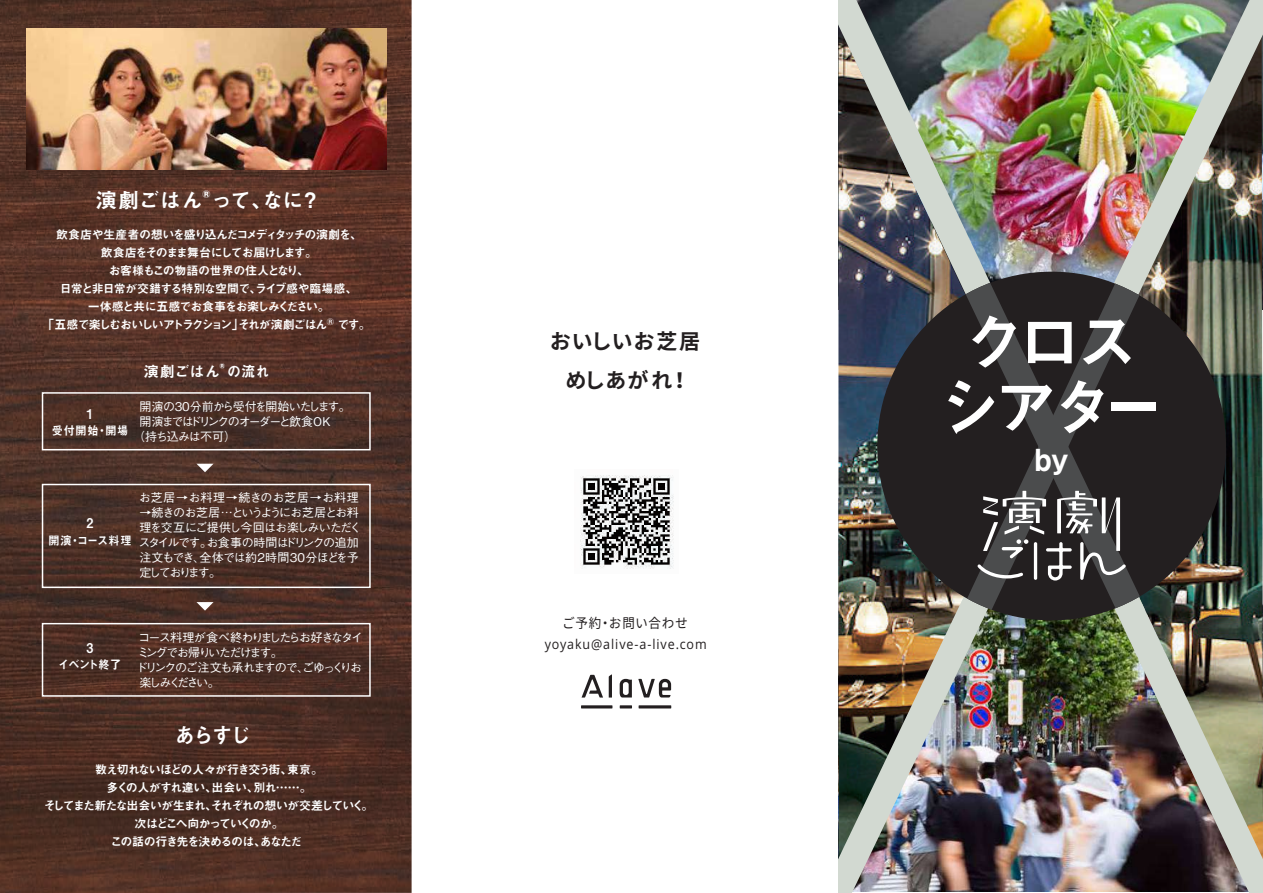
<style>
.page{position:relative;width:1263px;height:893px;background:#fff}
.page>*{position:absolute;margin:0;border:0;box-sizing:border-box;transform-origin:0 0}
.t1{font:63px/64.9px "Midashi Go Pr 6 N MB31";letter-spacing:-.115em;color:#fff;text-align:center}
.t2{font:30.3px "Midashi Go Pr 6 N MB31";color:#fff}
.t3{font:700 21px/39px "Spica Neue P";letter-spacing:.075em;color:#231f20;text-align:center}
.t4{font:21px "Midashi Go Pr 6 N MB31";letter-spacing:-.01em;color:#fff}
.t5{font:21px "Midashi Go Pr 6 N MB31";letter-spacing:-.045em;color:#fff}
.t6{font:15px "Midashi Go Pr 6 N MB31";letter-spacing:.03em;color:#fff}
.t7{font:13.5px/21px "Spica Neue P";letter-spacing:.075em;color:#231f20;text-align:center;scale:.93 1}
.t8{font:13.5px "Midashi Go Pr 6 N MB31";color:#fff;scale:.93 1}
.t9{font:12px/18px "Midashi Go Pr 6 N MB31";letter-spacing:-.095em;color:#fff;text-align:center}
.t10{font:500 12px/15px "Gothic BBB Pr 6 N";letter-spacing:-.095em;color:#fff}
.t11{font:500 12px/15px "Gothic BBB Pr 6 N";letter-spacing:-.145em;color:#fff}
.t12{font:500 12px "Gothic BBB Pr 6 N";letter-spacing:-.07em;color:#fff}
.t13{font:12px "Midashi Go Pr 6 N MB31";letter-spacing:-.095em;color:#fff;scale:.93 1}
.t14{font:500 12px "Gothic BBB Pr 6 N";letter-spacing:-.14em;color:#fff}
.t15{font:500 12px "Gothic BBB Pr 6 N";letter-spacing:.01em;color:#fff}
</style>
<div class="page">
<img style="left:0;top:0;width:412px;height:893px">
<div style="left:42px;top:392px;width:329px;height:58px;border:2px solid #fff"></div>
<div style="left:42px;top:484px;width:329px;height:104px;border:2px solid #fff"></div>
<div style="left:42px;top:623px;width:329px;height:74px;border:2px solid #fff"></div>
<svg style="left:196px;top:464px;width:18px;height:8px"></svg>
<svg style="left:196px;top:602px;width:18px;height:9px"></svg>
<img style="left:26px;top:29px;width:360px;height:141px">
<hr style="left:581px;top:705px;width:31px;height:3px;background:#231f20">
<svg style="left:620px;top:705px;width:12px;height:3px"></svg>
<hr style="left:639px;top:705px;width:32px;height:3px;background:#231f20">
<svg style="left:609px;top:674px;width:3px;height:23px"></svg>
<svg style="left:581px;top:675px;width:22px;height:22px"></svg>
<svg style="left:638px;top:679px;width:33px;height:18px"></svg>
<svg style="left:620px;top:679px;width:12px;height:18px"></svg>
<img style="left:580px;top:475px;width:94px;height:94px">
<img style="left:838px;top:0;width:425px;height:893px">
<div style="left:877px;top:272px;width:349px;height:348px;background:#231f20;border-radius:50%"></div>
<svg style="left:1183px;top:272px;width:10px;height:348px"></svg>
<svg style="left:912px;top:272px;width:271px;height:348px"></svg>
<svg style="left:977px;top:491px;width:149px;height:89px"></svg>
<h3 class="t4" style="left:96px;top:184px;width:222px">演劇ごはん<sup>®</sup>って、なに?</h3>
<p class="t9" style="left:42px;top:225px;width:330px">飲食店や生産者の想いを盛り込んだコメディタッチの演劇を、<br>飲食店をそのまま舞台にしてお届けします。<br>お客様もこの物語の世界の住人となり、<br>日常と非日常が交錯する特別な空間で、ライブ感や臨場感、<br>一体感と共に五感でお食事をお楽しみください。<br>「五感で楽しむおいしいアトラクション」それが演劇ごはん<sup>®</sup> です。</p>
<p class="t8" style="left:87px;top:403px;width:9px">1</p>
<p class="t13" style="left:52px;top:421px;width:84px">受付開始・開場</p>
<p class="t6" style="left:144px;top:359px;width:127px">演劇ごはん<sup>®</sup>の流れ</p>
<p class="t12" style="left:139px;top:397px;width:213px">開演の30分前から受付を開始いたします。</p>
<p class="t14" style="left:139px;top:412px;width:193px">開演まではドリンクのオーダーと飲食OK</p>
<p class="t12" style="left:133px;top:427px;width:105px">（持ち込みは不可）</p>
<p class="t8" style="left:87px;top:512px;width:9px">2</p>
<p class="t13" style="left:49px;top:531px;width:91px">開演・コース料理</p>
<p class="t15" style="left:139px;top:488px;width:222px">お芝居→お料理→続きのお芝居→お料理</p>
<p class="t10" style="left:138px;top:505px;width:225px">→続きのお芝居…というようにお芝居とお料理を交互にご提供し今回はお楽しみいただくスタイルです。お食事の時間はドリンクの追加注文もでき、全体では約2時間30分ほどを予定しております。</p>
<p class="t8" style="left:87px;top:637px;width:9px">3</p>
<p class="t13" style="left:58px;top:655px;width:70px">イベント終了</p>
<p class="t11" style="left:136px;top:630px;width:229px">コース料理が食べ終わりましたらお好きなタイミングでお帰りいただけます。<br>ドリンクのご注文も承れますので、ごゆっくりお楽しみください。</p>
<h3 class="t5" style="left:174px;top:718px;width:78px">あらすじ</h3>
<p class="t9" style="left:44px;top:760px;width:331px">数え切れないほどの人々が行き交う街、東京。<br>多くの人がすれ違い、出会い、別れ……。<br>そしてまた新たな出会いが生まれ、それぞれの想いが交差していく。次はどこへ向かっていくのか。<br>この話の行き先を決めるのは、あなただ</p>
<h3 class="t3" style="left:550px;top:321px;width:151px">おいしいお芝居めしあがれ！</h3>
<p class="t7" style="left:545px;top:613px;width:176px">ご予約・お問い合わせyoyaku@alive-a-live.com</p>
<h1 class="t1" style="left:939px;top:307px;width:227px">クロスシアター</h1>
<h2 class="t2" style="left:1035px;top:435px;width:35px">by</h2>
</div>
